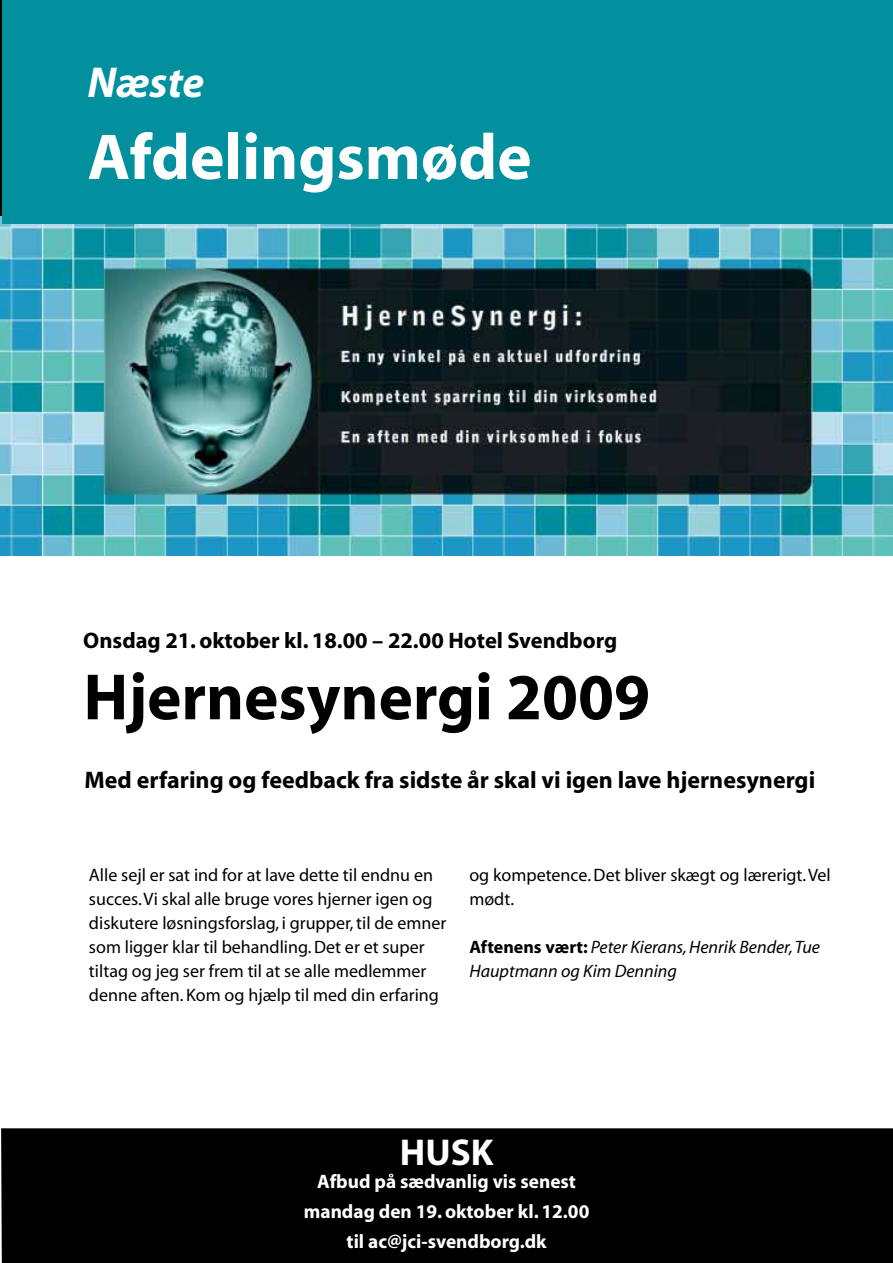
<style>
.page{position:relative;width:893px;height:1263px;background:#fff}
.page>*{position:absolute;margin:0;border:0;box-sizing:border-box;transform-origin:0 0}
.t1{font:700 66px "Myriad";color:#000}
.t2{font:700 65.1px "Myriad";color:#fff}
.t3{font:italic 700 43.5px "Myriad";color:#fff}
.t4{font:700 37.5px "Myriad";color:#fff}
.t5{font:700 24px "Myriad";color:#000}
.t6{font:700 22.5px "Myriad";color:#000}
.t7{font:700 19.5px/30px "Myriad";color:#fff;text-align:center}
.t8{font:18px/24px "Myriad";color:#000}
.t9{font:italic 18px/24px "Myriad";color:#000}
.s1{font-weight:700;font-style:normal}
</style>
<div class="page">
<img style="left:0;top:216px;width:893px;height:340px">
<div style="left:1px;top:1128px;width:892px;height:135px;background:#000"></div>
<div style="left:2px;top:0;width:891px;height:224px;background:#02909e"></div>
<h3 class="t3" style="left:88px;top:60px;width:118px">Næste</h3>
<h2 class="t2" style="left:88px;top:124px;width:446px">Afdelingsmøde</h2>
<p class="t6" style="left:83px;top:629px;width:536px">Onsdag 21. oktober kl. 18.00 – 22.00 Hotel Svendborg</p>
<h1 class="t1" style="left:83px;top:663px;width:568px">Hjernesynergi 2009</h1>
<h3 class="t5" style="left:84px;top:768px;width:732px">Med erfaring og feedback fra sidste år skal vi igen lave hjernesynergi</h3>
<p class="t8" style="left:89px;top:864px;width:359px">Alle sejl er sat ind for at lave dette til endnu en succes. Vi skal alle bruge vores hjerner igen og diskutere løsningsforslag, i grupper, til de emner som ligger klar til behandling. Det er et super tiltag og jeg ser frem til at se alle medlemmer denne aften. Kom og hjælp til med din erfaring</p>
<p class="t8" style="left:469px;top:864px;width:363px">og kompetence. Det bliver skægt og lærerigt. Vel mødt.</p>
<p class="t9" style="left:469px;top:936px;width:352px"><span class="s1">Aftenens vært:</span> Peter Kierans, Henrik Bender, Tue<br>Hauptmann og Kim Denning</p>
<h3 class="t4" style="left:400px;top:1133px;width:95px">HUSK</h3>
<p class="t7" style="left:304px;top:1167px;width:287px">Afbud på sædvanlig vis senest mandag den 19. oktober kl. 12.00 til ac@jci-svendborg.dk</p>
</div>
